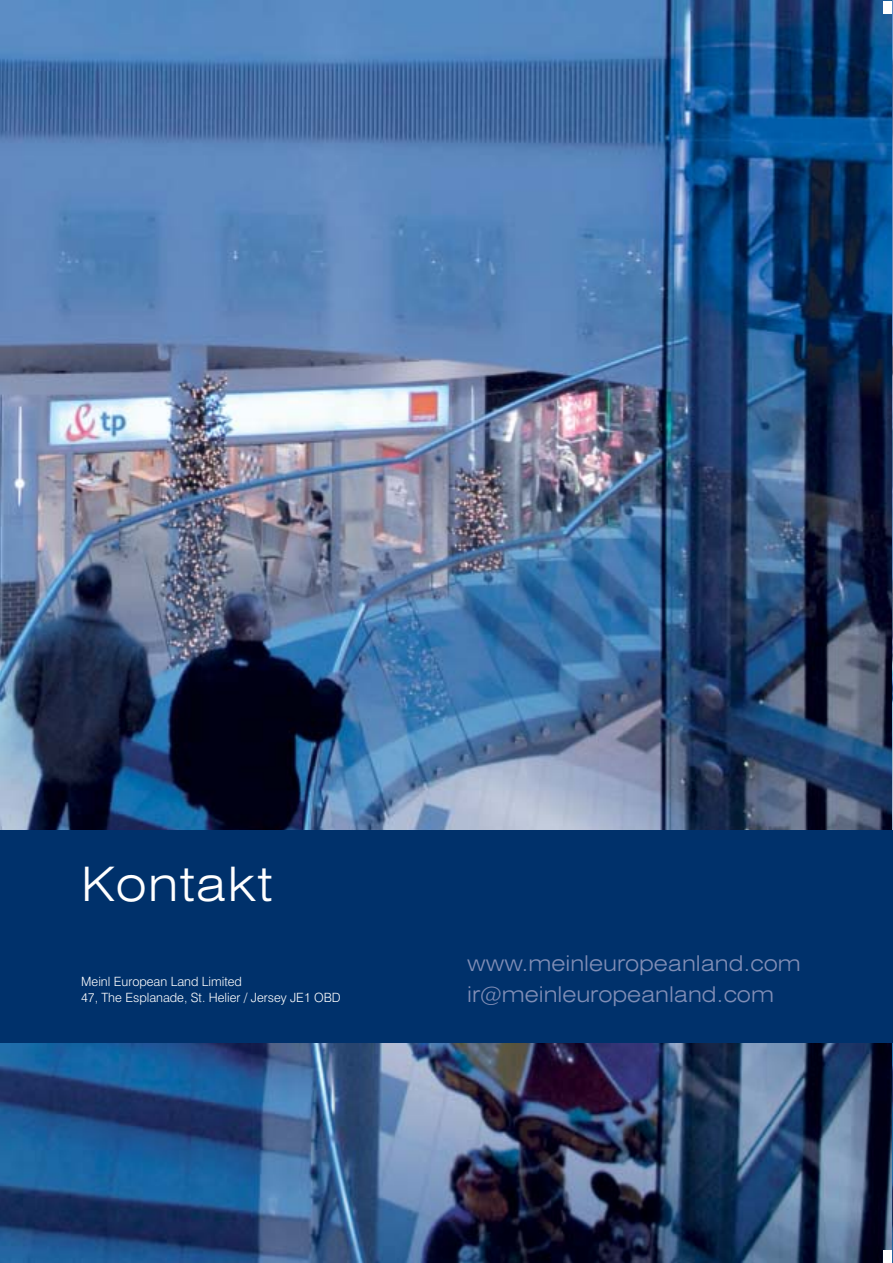
<style>
.page{position:relative;width:893px;height:1263px;background:#fff}
.page>*{position:absolute;margin:0;border:0;box-sizing:border-box;transform-origin:0 0}
.t1{font:300 expanded 47.55px "Swiss 721 BT";letter-spacing:.03em;color:#fff}
.t2{font:300 expanded 21.75px/31.5px "Swiss 721 BT";color:#818eb6}
.t3{font:300 12.75px/15.8px "Swiss 721 BT";color:#fff}
</style>
<div class="page">
<img style="left:0;top:1px;width:892px;height:1262px">
<div style="left:884px;top:1px;width:9px;height:12px;background:#fff"></div>
<div style="left:884px;top:1251px;width:9px;height:12px;background:#fff"></div>
<div style="left:0;top:830px;width:892px;height:212px;background:#00316b"></div>
<hr style="left:892px;top:830px;width:1px;height:212px;background:#00316b">
<h1 class="t1" style="left:81px;top:867px;width:192px">Kontakt</h1>
<p class="t3" style="left:81px;top:975px;width:261px">Meinl European Land Limited<br>47, The Esplanade, St. Helier / Jersey JE1 OBD</p>
<h2 class="t2" style="left:467px;top:949px;width:335px">www.meinleuropeanland.com ir@meinleuropeanland.com</h2>
</div>
